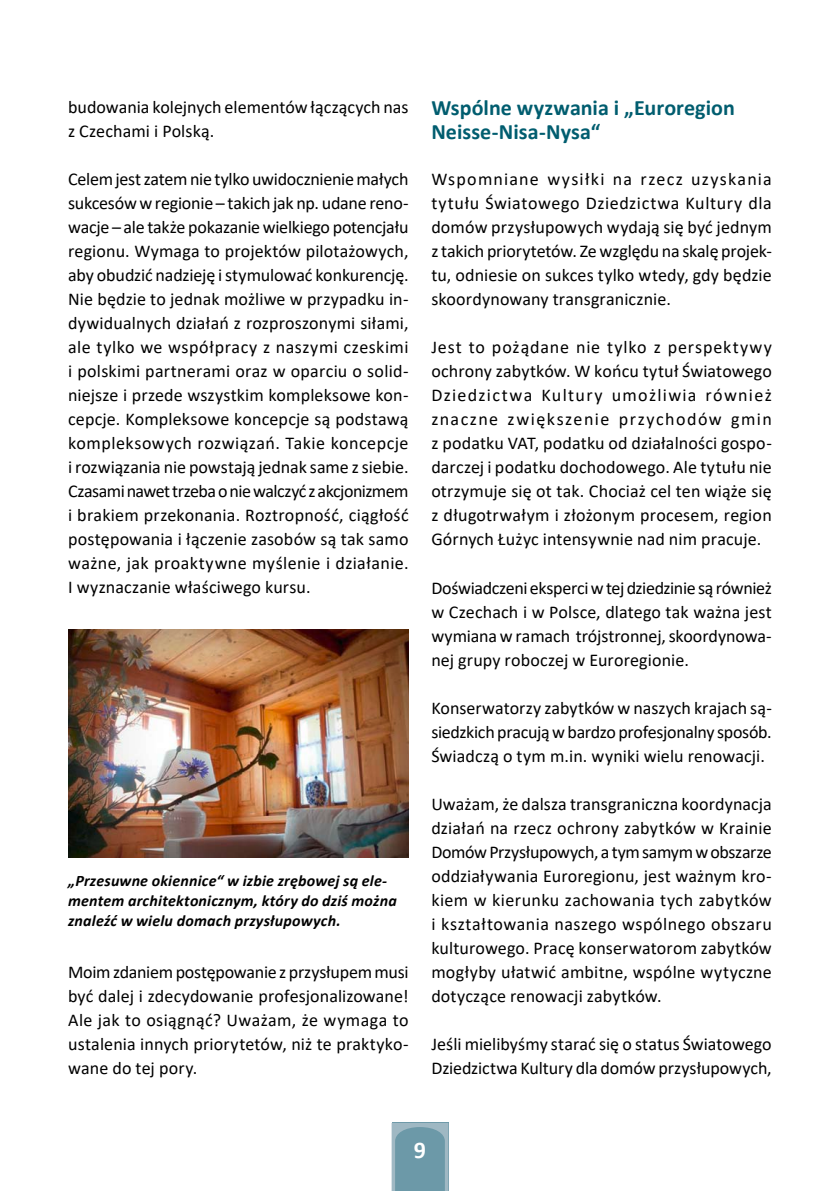
<style>
.page{position:relative;width:840px;height:1191px;background:#fff}
.page>*{position:absolute;margin:0;border:0;box-sizing:border-box;transform-origin:0 0}
.t1{font:700 24px "Calibri";color:#fff}
.t2{font:700 22px/24px "Calibri";letter-spacing:.005em;color:#005d6f}
.t3{font:18px/24px "Calibri";letter-spacing:.005em;color:#000;text-align:justify}
.t4{font:italic 700 16px/20px "Calibri";letter-spacing:.01em;color:#000}
</style>
<div class="page">
<svg style="left:391px;top:1123px;width:57px;height:68px;background:#78a0ae"></svg>
<img style="left:68px;top:629px;width:340px;height:228px">
<p class="t3" style="left:68px;top:95px;width:342px">budowania kolejnych elementów łączących nas z Czechami i Polską.</p>
<p class="t3" style="left:68px;top:167px;width:342px">Celem jest zatem nie tylko uwidocznienie małych sukcesów w regionie – takich jak np. udane reno&shy;wacje – ale także pokazanie wielkiego potencjału regionu. Wymaga to projektów pilotażowych, aby obudzić nadzieję i stymulować konkurencję.<br>Nie będzie to jednak możliwe w przypadku in&shy;dywidualnych działań z rozproszonymi siłami, ale tylko we współpracy z naszymi czeskimi i polskimi partnerami oraz w oparciu o solid&shy;niejsze i przede wszystkim kompleksowe kon&shy;cepcje. Kompleksowe koncepcje są podstawą kompleksowych rozwiązań. Takie koncepcje i rozwiązania nie powstają jednak same z siebie.<br>Czasami nawet trzeba o nie walczyć z akcjonizmem i brakiem przekonania. Roztropność, ciągłość postępowania i łączenie zasobów są tak samo ważne, jak proaktywne myślenie i działanie.<br>I wyznaczanie właściwego kursu.</p>
<p class="t4" style="left:68px;top:869px;width:330px">„Przesuwne okiennice“ w izbie zrębowej są ele&shy;mentem architektonicznym, który do dziś można znaleźć w wielu domach przysłupowych.</p>
<p class="t3" style="left:68px;top:959px;width:342px">Moim zdaniem postępowanie z przysłupem musi być dalej i zdecydowanie profesjonalizowane!<br>Ale jak to osiągnąć? Uważam, że wymaga to ustalenia innych priorytetów, niż te praktyko&shy;wane do tej pory.</p>
<p class="t2" style="left:431px;top:96px;width:305px">Wspólne wyzwania i „Euroregion<br>Neisse-Nisa-Nysa“</p>
<p class="t3" style="left:431px;top:167px;width:342px">Wspomniane wysiłki na rzecz uzyskania tytułu Światowego Dziedzictwa Kultury dla domów przysłupowych wydają się być jednym z takich priorytetów. Ze względu na skalę projek&shy;tu, odniesie on sukces tylko wtedy, gdy będzie skoordynowany transgranicznie.</p>
<p class="t3" style="left:431px;top:335px;width:342px">Jest to pożądane nie tylko z perspektywy ochrony zabytków. W końcu tytuł Światowego Dziedzictwa Kultury umożliwia również znaczne zwiększenie przychodów gmin z podatku VAT, podatku od działalności gospo&shy;darczej i podatku dochodowego. Ale tytułu nie otrzymuje się ot tak. Chociaż cel ten wiąże się z długotrwałym i złożonym procesem, region Górnych Łużyc intensywnie nad nim pracuje.</p>
<p class="t3" style="left:431px;top:575px;width:342px">Doświadczeni eksperci w tej dziedzinie są również w Czechach i w Polsce, dlatego tak ważna jest wymiana w ramach trójstronnej, skoordynowa&shy;nej grupy roboczej w Euroregionie.</p>
<p class="t3" style="left:431px;top:695px;width:342px">Konserwatorzy zabytków w naszych krajach są&shy;siedzkich pracują w bardzo profesjonalny sposób.<br>Świadczą o tym m.in. wyniki wielu renowacji.</p>
<p class="t3" style="left:431px;top:791px;width:342px">Uważam, że dalsza transgraniczna koordynacja działań na rzecz ochrony zabytków w Krainie Domów Przysłupowych, a tym samym w obszarze oddziaływania Euroregionu, jest ważnym kro&shy;kiem w kierunku zachowania tych zabytków i kształtowania naszego wspólnego obszaru kulturowego. Pracę konserwatorom zabytków mogłyby ułatwić ambitne, wspólne wytyczne dotyczące renowacji zabytków.</p>
<p class="t3" style="left:431px;top:1031px;width:342px">Jeśli mielibyśmy starać się o status Światowego<br>Dziedzictwa Kultury dla domów przysłupowych,</p>
<h1 class="t1" style="left:413px;top:1133px;width:14px">9</h1>
</div>
